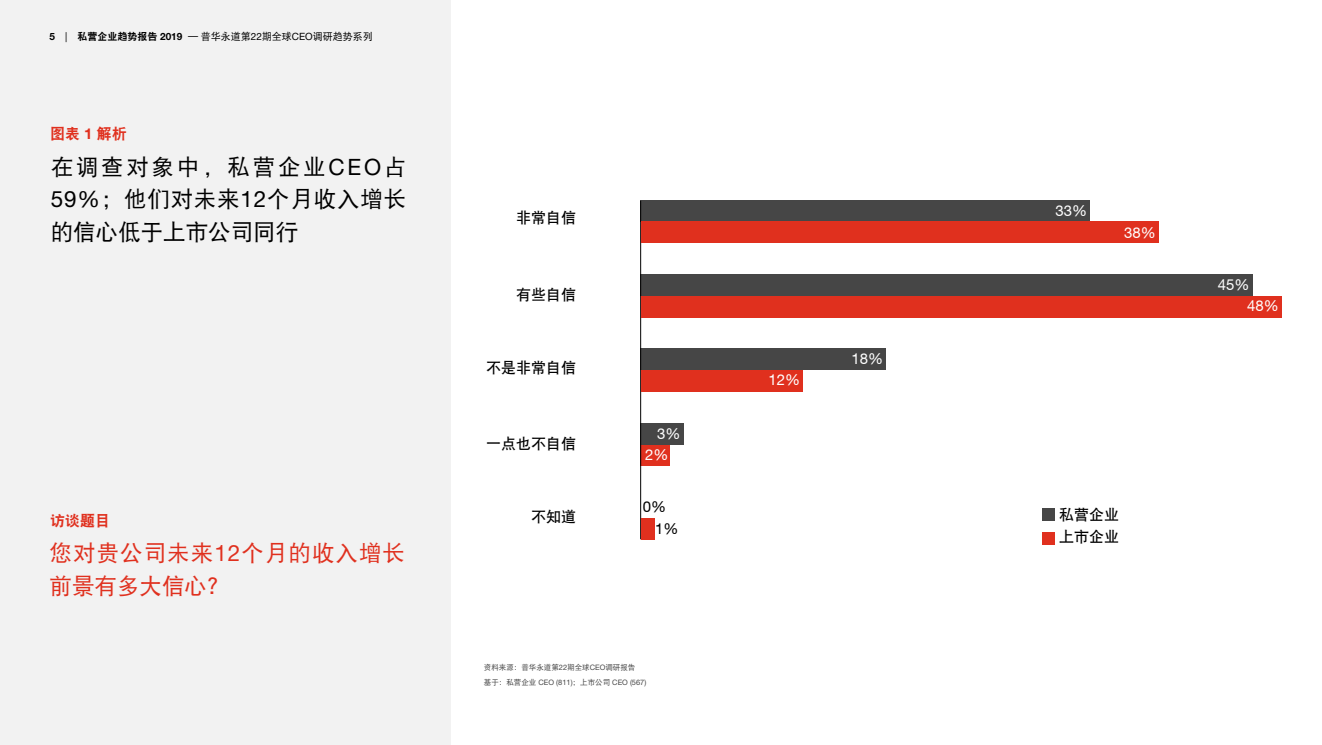
<style>
.page{position:relative;width:1322px;height:745px;background:#fff}
.page>*{position:absolute;margin:0;border:0;box-sizing:border-box;transform-origin:0 0}
.t1{font:22.5px/32.5px "DFP Hei W5";letter-spacing:.035em;color:#000;text-align:justify}
.t2{font:22.5px/32.5px "DFP Hei W5";letter-spacing:.045em;color:#e0301e}
.t3{font:15px/22.2px "DFP Hei W7";color:#000}
.t4{font:15px/21.4px "Helvetica Neue";color:#fff}
.t5{font:15px "DFP Hei W9";color:#e0301e}
.t6{font:15px "Helvetica Neue";color:#000}
.t7{font:10px "DFP Hei W5";color:#000}
.t8{font:7.5px "Helvetica Neue";color:#464646}
.t9{font:7.5px "DFP Hei W5";color:#464646}
.s1{font-family:"Helvetica Neue";font-weight:700}
.s2{font-family:"Helvetica Neue"}
.s3{font-family:"DFP Hei W9"}
.s4{font-family:"DFP Hei W5"}
</style>
<div class="page">
<div style="left:0;top:0;width:450px;height:744px;background:#f2f2f2"></div>
<div style="left:640px;top:444px;width:30px;height:21px;background:#e0301e"></div>
<div style="left:640px;top:422px;width:44px;height:22px;background:#464646"></div>
<div style="left:640px;top:201px;width:449px;height:21px;background:#464646"></div>
<div style="left:640px;top:274px;width:613px;height:22px;background:#464646"></div>
<div style="left:640px;top:348px;width:246px;height:22px;background:#464646"></div>
<hr style="left:640px;top:201px;width:1px;height:338px;background:#000">
<div style="left:1042px;top:508px;width:12px;height:12px;background:#464646"></div>
<div style="left:1042px;top:531px;width:12px;height:13px;background:#e0301e"></div>
<div style="left:640px;top:222px;width:518px;height:21px;background:#e0301e"></div>
<div style="left:640px;top:296px;width:641px;height:21px;background:#e0301e"></div>
<div style="left:640px;top:370px;width:162px;height:21px;background:#e0301e"></div>
<div style="left:640px;top:518px;width:14px;height:21px;background:#e0301e"></div>
<p class="t7" style="left:50px;top:31px;width:325px"><span class="s1">5</span> <span class="s2">|</span> <span class="s3">私营企业趋势报告</span> <span class="s1">2019</span> — 普华永道第<span class="s2">22</span>期全球<span class="s2">CEO</span>调研趋势系列</p>
<p class="t5" style="left:50px;top:126px;width:78px">图表 <span class="s1">1</span> 解析</p>
<p class="t1" style="left:51px;top:150px;width:357px">在调查对象中，私营企业<span class="s2">CEO</span>占<span class="s2">59%</span>；他们对未来<span class="s2">12</span>个月收入增长的信心低于上市公司同行</p>
<p class="t5" style="left:50px;top:512px;width:61px">访谈题目</p>
<p class="t2" style="left:50px;top:536px;width:357px">您对贵公司未来<span class="s2">12</span>个月的收入增长前景有多大信心？</p>
<p class="t3" style="left:516px;top:206px;width:61px">非常自信</p>
<p class="t3" style="left:516px;top:283px;width:61px">有些自信</p>
<p class="t3" style="left:486px;top:356px;width:91px">不是非常自信</p>
<p class="t3" style="left:486px;top:432px;width:91px">一点也不自信</p>
<p class="t4" style="left:645px;top:422px;width:37px;text-indent:12px">3%<br>2%</p>
<p class="t4" style="left:768px;top:369px;width:33px">12%</p>
<p class="t4" style="left:851px;top:348px;width:33px">18%</p>
<p class="t4" style="left:1055px;top:200px;width:33px">33%</p>
<p class="t4" style="left:1124px;top:221px;width:33px">38%</p>
<p class="t6" style="left:643px;top:497px;width:25px">0%</p>
<p class="t3" style="left:531px;top:505px;width:46px">不知道</p>
<p class="t3" style="left:1059px;top:503px;width:61px">私营企业上市企业</p>
<p class="t6" style="left:655px;top:519px;width:25px">1%</p>
<p class="t9" style="left:484px;top:662px;width:153px">资料来源：普华永道第<span class="s2">22</span>期全球<span class="s2">CEO</span>调研报告</p>
<p class="t8" style="left:484px;top:677px;width:164px"><span class="s4">基于：私营企业</span> CEO (811)<span class="s4">；上市公司</span> CEO (567)</p>
<p class="t4" style="left:1218px;top:273px;width:33px">45%</p>
<p class="t4" style="left:1247px;top:294px;width:33px">48%</p>
</div>
